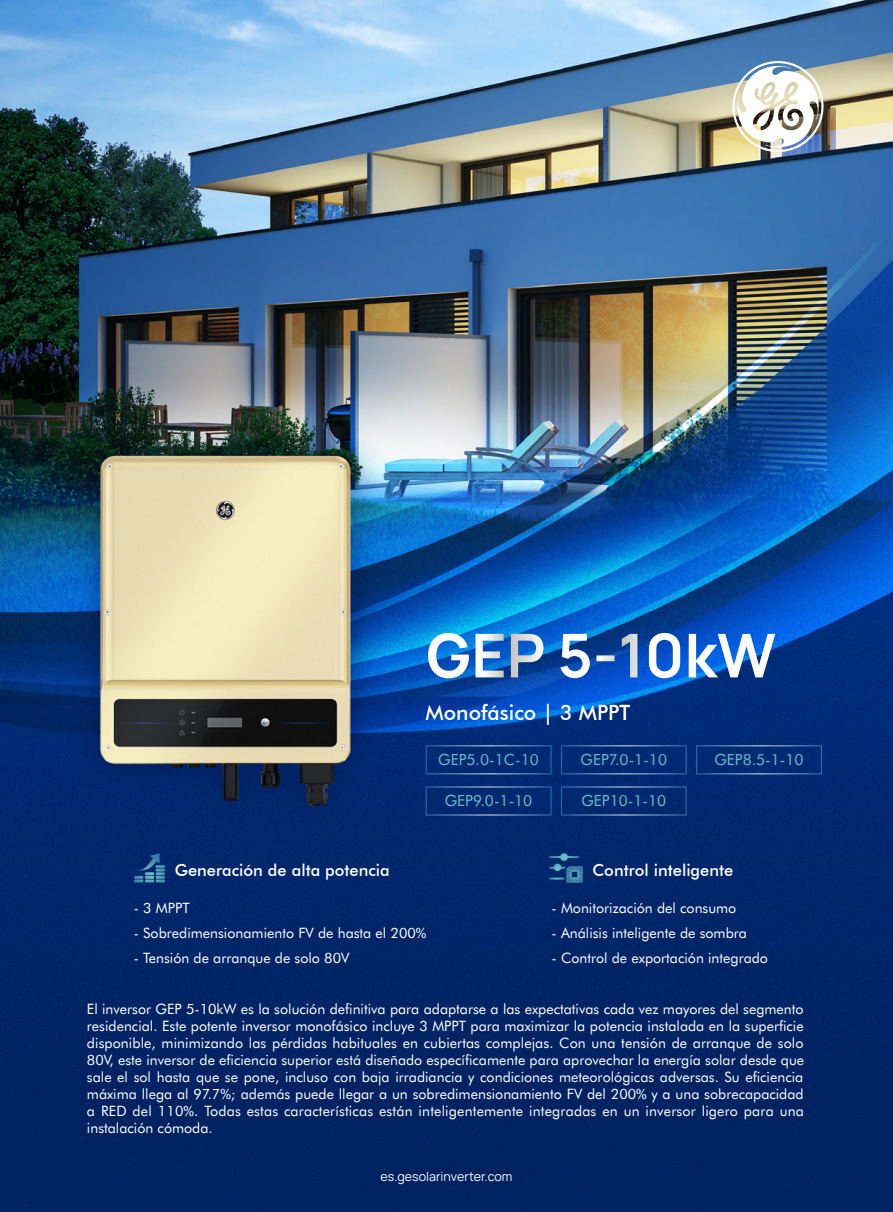
<style>
.page{position:relative;width:893px;height:1212px;background:#fff}
.page>*{position:absolute;margin:0;border:0;box-sizing:border-box;transform-origin:0 0}
.t1{font:700 58.05px "Manrope 3";color:#fff}
.t2{font:500 21.15px "Futura BT";color:#fff}
.t3{font:500 16.5px "Futura BT";color:#fff}
.t4{font:15.3px "Futura BT";color:#66bec8}
.t5{font:14.25px/17.1px "Futura BT";color:#fff;text-align:justify}
.t6{font:12px "Manrope 3";color:#fff}
</style>
<div class="page">
<img style="left:0;top:0;width:893px;height:1212px">
<svg style="left:732px;top:61px;width:91px;height:91px"></svg>
<svg style="left:134px;top:853px;width:31px;height:29px"></svg>
<svg style="left:549px;top:853px;width:34px;height:30px"></svg>
<p class="t1" style="left:426px;top:617px;width:352px">GEP 5-10kW</p>
<p class="t2" style="left:426px;top:699px;width:206px">Monofásico | 3 MPPT</p>
<p class="t4" style="left:438px;top:750px;width:102px">GEP5.0-1C-10</p>
<p class="t4" style="left:581px;top:750px;width:88px">GEP7.0-1-10</p>
<p class="t4" style="left:714px;top:750px;width:91px">GEP8.5-1-10</p>
<p class="t4" style="left:445px;top:791px;width:89px">GEP9.0-1-10</p>
<p class="t4" style="left:581px;top:791px;width:86px">GEP10-1-10</p>
<p class="t3" style="left:175px;top:860px;width:217px">Generación de alta potencia</p>
<p class="t3" style="left:592px;top:860px;width:142px">Control inteligente</p>
<p class="t5" style="left:134px;top:899px;width:57px">- 3 MPPT</p>
<p class="t5" style="left:134px;top:924px;width:294px">- Sobredimensionamiento FV de hasta el 200%</p>
<p class="t5" style="left:134px;top:949px;width:217px">- Tensión de arranque de solo 80V</p>
<p class="t5" style="left:552px;top:899px;width:186px">- Monitorización del consumo</p>
<p class="t5" style="left:552px;top:924px;width:197px">- Análisis inteligente de sombra</p>
<p class="t5" style="left:552px;top:949px;width:218px">- Control de exportación integrado</p>
<p class="t5" style="left:87px;top:1000px;width:719px">El inversor GEP 5-10kW es la solución definitiva para adaptarse a las expectativas cada vez mayores del segmento residencial. Este potente inversor monofásico incluye 3 MPPT para maximizar la potencia instalada en la superficie disponible, minimizando las pérdidas habituales en cubiertas complejas. Con una tensión de arranque de solo 80V, este inversor de eficiencia superior está diseñado específicamente para aprovechar la energía solar desde que sale el sol hasta que se pone, incluso con baja irradiancia y condiciones meteorológicas adversas. Su eficiencia máxima llega al 97.7%; además puede llegar a un sobredimensionamiento FV del 200% y a una sobrecapacidad a RED del 110%. Todas estas características están inteligentemente integradas en un inversor ligero para una instalación cómoda.</p>
<p class="t6" style="left:380px;top:1169px;width:134px">es.gesolarinverter.com</p>
</div>
